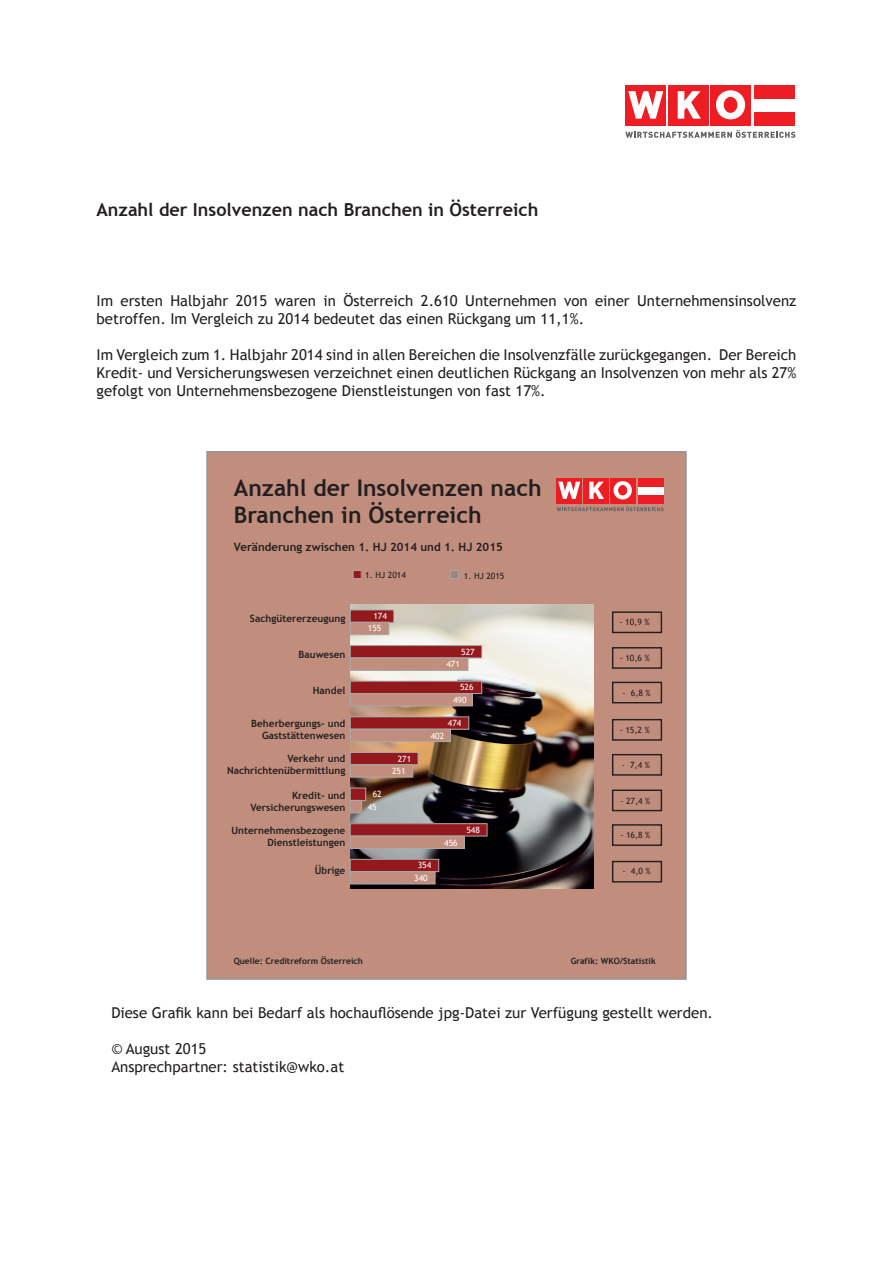
<style>
.page{position:relative;width:893px;height:1263px;background:#fff}
.page>*{position:absolute;margin:0;border:0;box-sizing:border-box;transform-origin:0 0}
.t1{font:700 22.95px/27.5px "Trebuchet MS";color:#231f20}
.t2{font:700 18px "Trebuchet MS";color:#231f20}
.t3{font:15px/18px "Trebuchet MS";color:#231f20}
.t4{font:700 11.4px "Trebuchet MS";color:#231f20}
.t5{font:700 10.05px/12px "Trebuchet MS";color:#231f20;text-align:right}
.t6{font:8.55px "Trebuchet MS";color:#231f20}
.t7{font:700 8.55px "Trebuchet MS";color:#231f20}
.t8{font:8.55px/12px "Trebuchet MS";color:#fff}
</style>
<div class="page">
<div style="left:710px;top:85px;width:41px;height:40px;background:#ee1d23"></div>
<div style="left:668px;top:85px;width:40px;height:40px;background:#ee1d23"></div>
<svg style="left:625px;top:130px;width:170px;height:8px"></svg>
<svg style="left:678px;top:91px;width:23px;height:28px"></svg>
<div style="left:626px;top:85px;width:40px;height:40px;background:#ee1d23"></div>
<svg style="left:628px;top:91px;width:35px;height:28px"></svg>
<div style="left:755px;top:85px;width:40px;height:14px;background:#ee1d23"></div>
<div style="left:755px;top:112px;width:40px;height:13px;background:#ee1d23"></div>
<svg style="left:716px;top:90px;width:29px;height:29px"></svg>
<div style="left:724px;top:97px;width:13px;height:15px;background:#ee1d23;border-radius:50%"></div>
<div style="left:724px;top:97px;width:13px;height:16px;border:1px solid #ee1d23;border-radius:50%"></div>
<div style="left:207px;top:452px;width:479px;height:527px;background:#c18e7d"></div>
<img style="left:350px;top:605px;width:244px;height:284px">
<div style="left:638px;top:486px;width:25px;height:9px;background:#fff"></div>
<div style="left:610px;top:478px;width:25px;height:25px;background:#ee1d23"></div>
<div style="left:583px;top:478px;width:26px;height:25px;background:#ee1d23"></div>
<svg style="left:556px;top:506px;width:108px;height:5px"></svg>
<svg style="left:589px;top:482px;width:15px;height:17px"></svg>
<div style="left:556px;top:478px;width:26px;height:25px;background:#ee1d23"></div>
<svg style="left:558px;top:482px;width:22px;height:17px"></svg>
<div style="left:638px;top:478px;width:26px;height:8px;background:#ee1d23"></div>
<div style="left:638px;top:495px;width:26px;height:8px;background:#ee1d23"></div>
<svg style="left:613px;top:481px;width:19px;height:18px"></svg>
<div style="left:619px;top:486px;width:8px;height:9px;background:#ee1d23;border-radius:50%"></div>
<div style="left:618px;top:485px;width:9px;height:10px;border:1px solid #ee1d23;border-radius:50%"></div>
<div style="left:353px;top:570px;width:8px;height:9px;background:#93191c"></div>
<div style="left:353px;top:570px;width:9px;height:9px;border:1px solid #a8a9ad"></div>
<div style="left:450px;top:570px;width:8px;height:9px;background:#9b8679"></div>
<div style="left:450px;top:570px;width:9px;height:9px;border:1px solid #a8a9ad"></div>
<div style="left:350px;top:610px;width:44px;height:12px;background:#93191c"></div>
<div style="left:350px;top:610px;width:44px;height:13px;border:1px solid #a8a9ad"></div>
<div style="left:350px;top:622px;width:39px;height:13px;background:#c18e7d"></div>
<div style="left:350px;top:622px;width:39px;height:13px;border:1px solid #a8a9ad"></div>
<div style="left:350px;top:646px;width:132px;height:12px;background:#93191c"></div>
<div style="left:350px;top:645px;width:132px;height:13px;border:1px solid #a8a9ad"></div>
<div style="left:350px;top:658px;width:118px;height:12px;background:#c18e7d"></div>
<div style="left:350px;top:657px;width:118px;height:14px;border:1px solid #a8a9ad"></div>
<div style="left:350px;top:681px;width:132px;height:12px;background:#93191c"></div>
<div style="left:350px;top:681px;width:132px;height:13px;border:1px solid #a8a9ad"></div>
<div style="left:350px;top:693px;width:122px;height:13px;background:#c18e7d"></div>
<div style="left:350px;top:693px;width:123px;height:13px;border:1px solid #a8a9ad"></div>
<div style="left:350px;top:717px;width:119px;height:12px;background:#93191c"></div>
<div style="left:350px;top:716px;width:119px;height:13px;border:1px solid #a8a9ad"></div>
<div style="left:350px;top:729px;width:100px;height:12px;background:#c18e7d"></div>
<div style="left:350px;top:729px;width:101px;height:13px;border:1px solid #a8a9ad"></div>
<div style="left:350px;top:752px;width:68px;height:13px;background:#93191c"></div>
<div style="left:350px;top:752px;width:68px;height:13px;border:1px solid #a8a9ad"></div>
<div style="left:350px;top:765px;width:63px;height:12px;background:#c18e7d"></div>
<div style="left:350px;top:764px;width:63px;height:13px;border:1px solid #a8a9ad"></div>
<div style="left:350px;top:788px;width:16px;height:12px;background:#93191c"></div>
<div style="left:350px;top:788px;width:16px;height:13px;border:1px solid #a8a9ad"></div>
<div style="left:350px;top:800px;width:12px;height:13px;background:#c18e7d"></div>
<div style="left:350px;top:800px;width:12px;height:13px;border:1px solid #a8a9ad"></div>
<div style="left:350px;top:824px;width:137px;height:12px;background:#93191c"></div>
<div style="left:350px;top:823px;width:137px;height:13px;border:1px solid #a8a9ad"></div>
<div style="left:350px;top:836px;width:114px;height:12px;background:#c18e7d"></div>
<div style="left:350px;top:836px;width:115px;height:13px;border:1px solid #a8a9ad"></div>
<div style="left:350px;top:859px;width:89px;height:13px;background:#93191c"></div>
<div style="left:350px;top:859px;width:89px;height:13px;border:1px solid #a8a9ad"></div>
<div style="left:350px;top:872px;width:85px;height:12px;background:#c18e7d"></div>
<div style="left:350px;top:871px;width:85px;height:13px;border:1px solid #a8a9ad"></div>
<div style="left:612px;top:611px;width:50px;height:22px;border:1px solid #231f20"></div>
<div style="left:612px;top:647px;width:50px;height:22px;border:1px solid #231f20"></div>
<div style="left:612px;top:682px;width:50px;height:21px;border:1px solid #231f20"></div>
<div style="left:612px;top:754px;width:50px;height:22px;border:1px solid #231f20"></div>
<div style="left:612px;top:789px;width:50px;height:22px;border:1px solid #231f20"></div>
<div style="left:612px;top:824px;width:50px;height:22px;border:1px solid #231f20"></div>
<div style="left:612px;top:861px;width:50px;height:21px;border:1px solid #231f20"></div>
<div style="left:612px;top:719px;width:50px;height:22px;border:1px solid #231f20"></div>
<p class="t2" style="left:97px;top:199px;width:443px">Anzahl der Insolvenzen nach Branchen in Österreich</p>
<p class="t3" style="left:97px;top:291px;width:701px">Im ersten Halbjahr 2015 waren in Österreich 2.610 Unternehmen von einer Unternehmensinsolvenz betroffen. Im Vergleich zu 2014 bedeutet das einen Rückgang um 11,1%.</p>
<p class="t3" style="left:97px;top:345px;width:701px;text-align:justify">Im Vergleich zum 1. Halbjahr 2014 sind in allen Bereichen die Insolvenzfälle zurückgegangen. Der Bereich Kredit- und Versicherungswesen verzeichnet einen deutlichen Rückgang an Insolvenzen von mehr als 27% gefolgt von Unternehmensbezogene Dienstleistungen von fast 17%.</p>
<h1 class="t1" style="left:234px;top:474px;width:309px">Anzahl der Insolvenzen nach<br>Branchen in Österreich</h1>
<p class="t4" style="left:234px;top:539px;width:270px">Veränderung zwischen 1. HJ 2014 und 1. HJ 2015</p>
<p class="t5" style="left:250px;top:613px;width:97px">Sachgütererzeugung</p>
<p class="t5" style="left:299px;top:648px;width:48px">Bauwesen</p>
<p class="t5" style="left:313px;top:684px;width:34px">Handel</p>
<p class="t5" style="left:251px;top:717px;width:96px">Beherbergungs- und<br>Gaststättenwesen</p>
<p class="t5" style="left:227px;top:753px;width:120px">Verkehr und<br>Nachrichtenübermittlung</p>
<p class="t5" style="left:250px;top:790px;width:96px">Kredit- und<br>Versicherungswesen</p>
<p class="t5" style="left:231px;top:824px;width:115px">Unternehmensbezogene<br>Dienstleistungen</p>
<p class="t5" style="left:315px;top:865px;width:32px">Übrige</p>
<p class="t6" style="left:365px;top:570px;width:42px">1. HJ 2014</p>
<p class="t6" style="left:464px;top:570px;width:42px">1. HJ 2015</p>
<p class="t8" style="left:368px;top:610px;width:21px;text-indent:6px">174<br>155</p>
<p class="t8" style="left:398px;top:753px;width:15px">271</p>
<p class="t8" style="left:373px;top:788px;width:11px">62</p>
<p class="t8" style="left:368px;top:801px;width:11px">45</p>
<p class="t8" style="left:392px;top:765px;width:15px">251</p>
<p class="t8" style="left:461px;top:646px;width:15px">527</p>
<p class="t8" style="left:446px;top:658px;width:15px">471</p>
<p class="t8" style="left:460px;top:681px;width:15px">526</p>
<p class="t8" style="left:453px;top:694px;width:15px">490</p>
<p class="t8" style="left:448px;top:717px;width:15px">474</p>
<p class="t8" style="left:431px;top:730px;width:15px">402</p>
<p class="t8" style="left:418px;top:859px;width:15px">354</p>
<p class="t8" style="left:444px;top:837px;width:15px">456</p>
<p class="t8" style="left:466px;top:824px;width:15px">548</p>
<p class="t8" style="left:414px;top:872px;width:15px">340</p>
<p class="t6" style="left:619px;top:617px;width:32px">- 10,9 %</p>
<p class="t6" style="left:620px;top:653px;width:32px">- 10,6 %</p>
<p class="t6" style="left:623px;top:688px;width:30px">- 6,8 %</p>
<p class="t6" style="left:620px;top:725px;width:32px">- 15,2 %</p>
<p class="t6" style="left:622px;top:760px;width:30px">- 7,4 %</p>
<p class="t6" style="left:620px;top:796px;width:32px">- 27,4 %</p>
<p class="t6" style="left:620px;top:830px;width:32px">- 16,8 %</p>
<p class="t6" style="left:623px;top:866px;width:30px">- 4,0 %</p>
<p class="t7" style="left:234px;top:956px;width:131px">Quelle: Creditreform Österreich</p>
<p class="t7" style="left:571px;top:956px;width:86px">Grafik: WKO/Statistik</p>
<p class="t3" style="left:111px;top:1004px;width:603px">Diese Grafik kann bei Bedarf als hochauflösende jpg-Datei zur Verfügung gestellt werden.</p>
<p class="t3" style="left:111px;top:1040px;width:234px">© August 2015<br>Ansprechpartner: statistik@wko.at</p>
</div>
